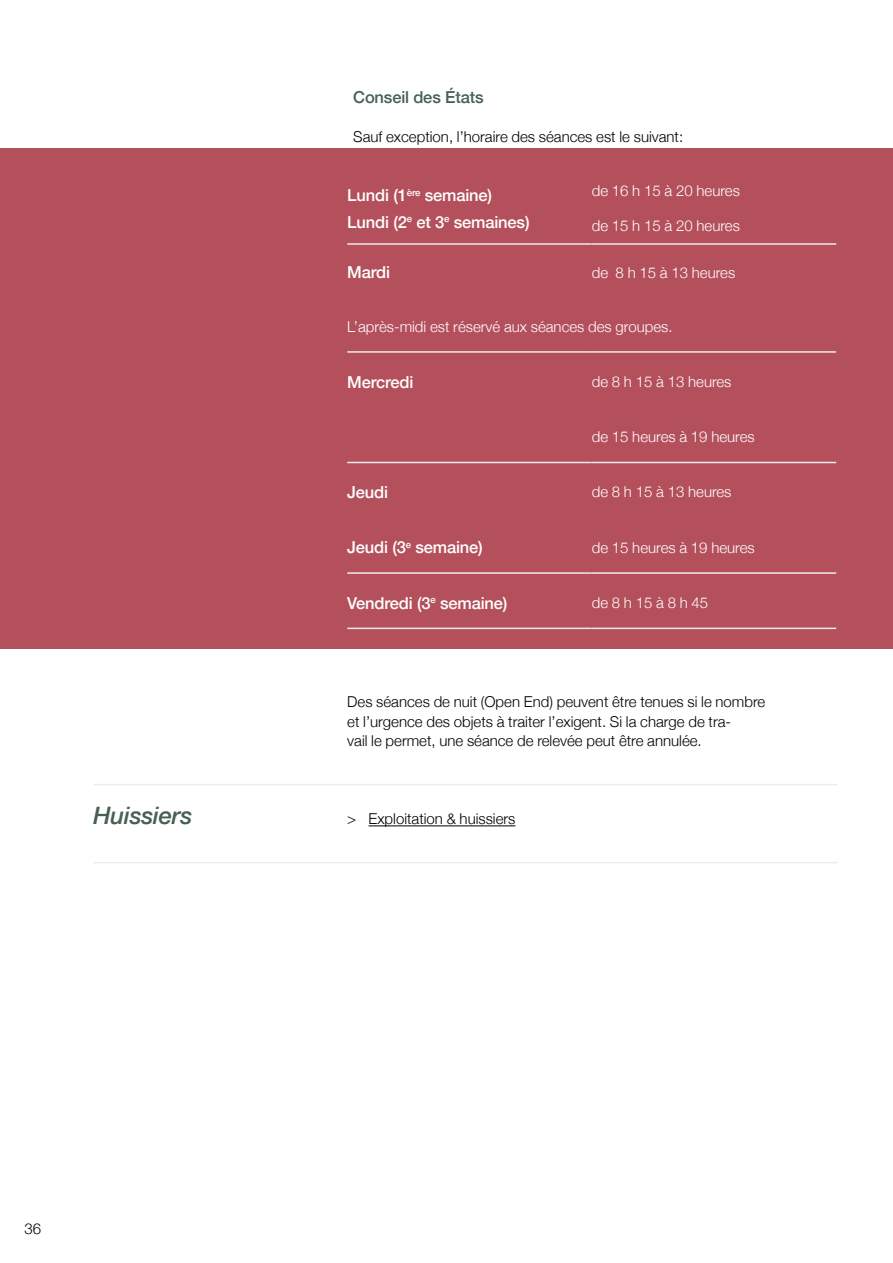
<style>
.page{position:relative;width:893px;height:1263px;background:#fff}
.page>*{position:absolute;margin:0;border:0;box-sizing:border-box;transform-origin:0 0}
.t1{font:italic 500 24px "Helvetica Neue";letter-spacing:-.01em;color:#466152}
.t2{font:500 16.5px/26.5px "Helvetica Neue";letter-spacing:-.01em;color:#fff}
.t3{font:500 16.5px "Helvetica Neue";letter-spacing:-.01em;color:#466152}
.t4{font:300 15px/19.5px "Helvetica Neue";color:#000}
.t5{font:300 15px "Helvetica Neue";color:#fff}
</style>
<div class="page">
<div style="left:0;top:148px;width:893px;height:501px;background:#b44f5c"></div>
<hr style="left:94px;top:784px;width:253px;height:1px;background:#eaedea">
<hr style="left:347px;top:784px;width:491px;height:1px;background:#eaedea">
<hr style="left:94px;top:862px;width:253px;height:1px;background:#eaedea">
<hr style="left:347px;top:862px;width:491px;height:1px;background:#eaedea">
<hr style="left:369px;top:825px;width:146px;height:1px;background:#000">
<hr style="left:347px;top:462px;width:245px;height:1px;background:#eaedea">
<hr style="left:592px;top:462px;width:244px;height:1px;background:#eaedea">
<hr style="left:347px;top:243px;width:245px;height:2px;background:#eaedea">
<hr style="left:592px;top:243px;width:244px;height:2px;background:#eaedea">
<hr style="left:347px;top:572px;width:245px;height:2px;background:#eaedea">
<hr style="left:592px;top:572px;width:244px;height:2px;background:#eaedea">
<hr style="left:347px;top:628px;width:245px;height:1px;background:#eaedea">
<hr style="left:592px;top:628px;width:244px;height:1px;background:#eaedea">
<hr style="left:347px;top:351px;width:245px;height:2px;background:#eaedea">
<hr style="left:592px;top:351px;width:244px;height:2px;background:#eaedea">
<p class="t3" style="left:353px;top:84px;width:132px">Conseil des États</p>
<p class="t4" style="left:353px;top:126px;width:331px">Sauf exception, l’horaire des séances est le suivant:</p>
<p class="t2" style="left:347px;top:181px;width:184px">Lundi (1<sup>ère</sup> semaine)<br>Lundi (2<sup>e</sup> et 3<sup>e</sup> semaines)</p>
<p class="t5" style="left:592px;top:179px;width:150px">de 16 h 15 à 20 heures</p>
<p class="t5" style="left:592px;top:214px;width:150px">de 15 h 15 à 20 heures</p>
<p class="t2" style="left:347px;top:258px;width:44px">Mardi</p>
<p class="t5" style="left:592px;top:260px;width:145px">de 8 h 15 à 13 heures</p>
<p class="t5" style="left:347px;top:314px;width:327px">L’après-midi est réservé aux séances des groupes.</p>
<p class="t2" style="left:347px;top:367px;width:68px">Mercredi</p>
<p class="t5" style="left:592px;top:369px;width:141px">de 8 h 15 à 13 heures</p>
<p class="t5" style="left:592px;top:425px;width:164px">de 15 heures à 19 heures</p>
<p class="t2" style="left:347px;top:478px;width:42px">Jeudi</p>
<p class="t5" style="left:592px;top:480px;width:141px">de 8 h 15 à 13 heures</p>
<p class="t2" style="left:347px;top:533px;width:137px">Jeudi (3<sup>e</sup> semaine)</p>
<p class="t5" style="left:592px;top:535px;width:164px">de 15 heures à 19 heures</p>
<p class="t2" style="left:347px;top:588px;width:162px">Vendredi (3<sup>e</sup> semaine)</p>
<p class="t5" style="left:592px;top:590px;width:118px">de 8 h 15 à 8 h 45</p>
<p class="t4" style="left:347px;top:691px;width:419px">Des séances de nuit (Open End) peuvent être tenues si le nombre et l’urgence des objets à traiter l’exigent. Si la charge de tra-<br>vail le permet, une séance de relevée peut être annulée.</p>
<h1 class="t1" style="left:94px;top:795px;width:100px">Huissiers</h1>
<p class="t4" style="left:347px;top:808px;width:170px">&gt; Exploitation &amp; huissiers</p>
<p class="t4" style="left:24px;top:1218px;width:18px">36</p>
</div>
